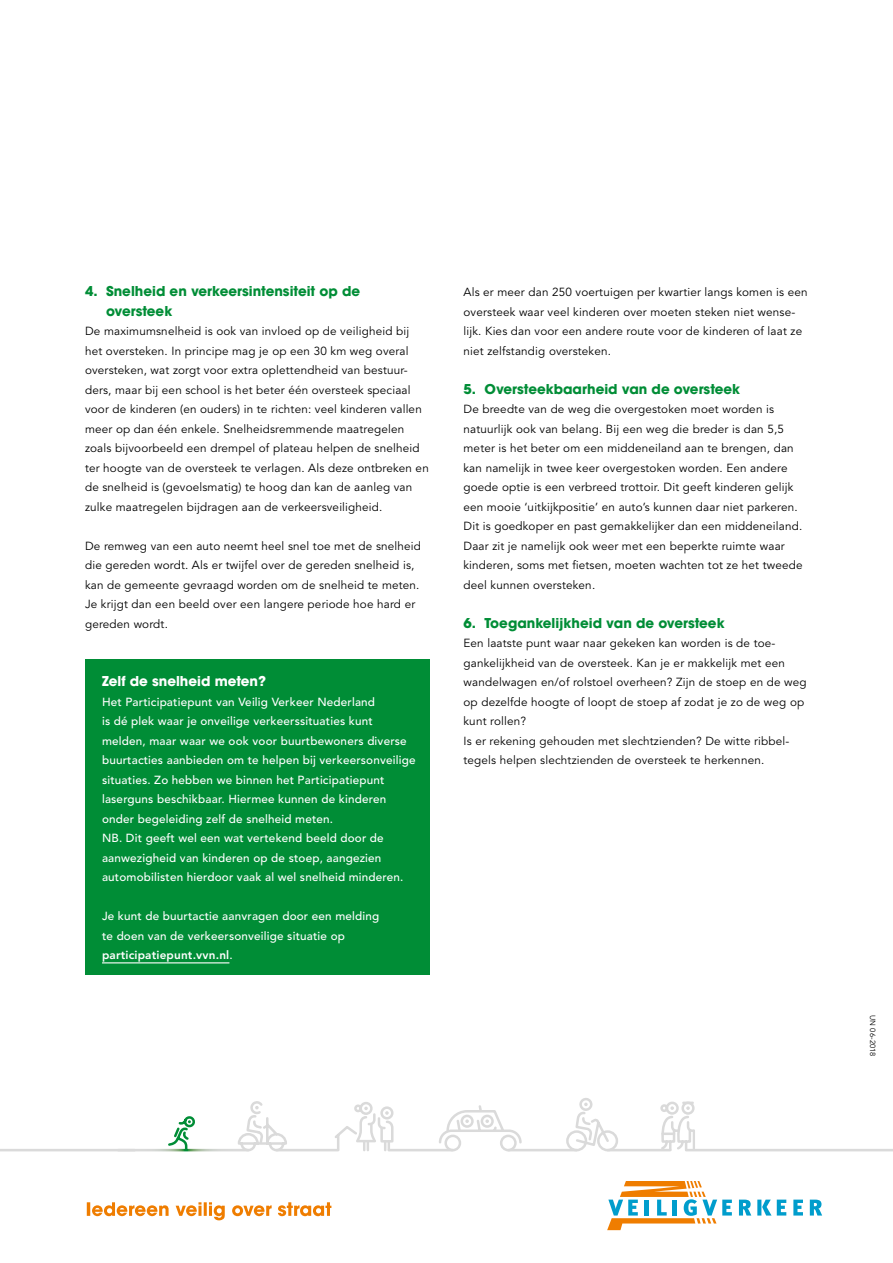
<style>
.page{position:relative;width:893px;height:1263px;background:#fff}
.page>*{position:absolute;margin:0;border:0;box-sizing:border-box;transform-origin:0 0}
.t1{font:700 13.5px/19.5px "ITC Avant Garde Std";color:#008d36}
.t2{font:700 13.5px "ITC Avant Garde Std";color:#fff}
.t3{font:11.7px/19.5px "Avenir LT Std";letter-spacing:.015em;color:#000}
.t4{font:500 11.7px/19.5px "Avenir LT Std";letter-spacing:.015em;color:#fff}
.t5{font:7.5px "Avenir LT Std";letter-spacing:.015em;color:#000}
.s1{font-weight:800}
</style>
<div class="page">
<svg style="left:607px;top:1181px;width:125px;height:49px"></svg>
<svg style="left:739px;top:1199px;width:12px;height:16px"></svg>
<svg style="left:757px;top:1199px;width:14px;height:16px"></svg>
<svg style="left:777px;top:1199px;width:9px;height:16px"></svg>
<svg style="left:793px;top:1199px;width:10px;height:16px"></svg>
<svg style="left:810px;top:1199px;width:12px;height:16px"></svg>
<svg style="left:87px;top:1202px;width:244px;height:18px"></svg>
<hr style="left:686px;top:1149px;width:207px;height:2px;background:#dadada">
<hr style="left:0;top:1149px;width:135px;height:2px;background:#dadada">
<svg style="left:166px;top:1116px;width:31px;height:36px"></svg>
<svg style="left:236px;top:1098px;width:460px;height:54px"></svg>
<div style="left:85px;top:659px;width:344px;height:316px;background:#008d36"></div>
<hr style="left:102px;top:962px;width:127px;height:1px;background:#fff">
<p class="t1" style="left:106px;top:281px;width:256px;text-indent:-21px">4. Snelheid en verkeersintensiteit op de oversteek</p>
<p class="t3" style="left:85px;top:322px;width:345px">De maximumsnelheid is ook van invloed op de veiligheid bij het oversteken. In principe mag je op een 30 km weg overal oversteken, wat zorgt voor extra oplettendheid van bestuur&shy;ders, maar bij een school is het beter één oversteek speciaal voor de kinderen (en ouders) in te richten: veel kinderen vallen meer op dan één enkele. Snelheidsremmende maatregelen zoals bijvoorbeeld een drempel of plateau helpen de snelheid ter hoogte van de oversteek te verlagen. Als deze ontbreken en de snelheid is (gevoelsmatig) te hoog dan kan de aanleg van zulke maatregelen bijdragen aan de verkeersveiligheid.</p>
<p class="t3" style="left:85px;top:536px;width:337px">De remweg van een auto neemt heel snel toe met de snelheid die gereden wordt. Als er twijfel over de gereden snelheid is, kan de gemeente gevraagd worden om de snelheid te meten.<br>Je krijgt dan een beeld over een langere periode hoe hard er gereden wordt.</p>
<p class="t2" style="left:102px;top:672px;width:166px">Zelf de snelheid meten?</p>
<p class="t4" style="left:102px;top:692px;width:315px">Het Participatiepunt van Veilig Verkeer Nederland<br>is dé plek waar je onveilige verkeerssituaties kunt melden, maar waar we ook voor buurtbewoners diverse buurtacties aanbieden om te helpen bij verkeersonveilige situaties. Zo hebben we binnen het Participatiepunt laserguns beschikbaar. Hiermee kunnen de kinderen onder begeleiding zelf de snelheid meten.<br>NB. Dit geeft wel een wat vertekend beeld door de aanwezigheid van kinderen op de stoep, aangezien automobilisten hierdoor vaak al wel snelheid minderen.</p>
<p class="t4" style="left:102px;top:907px;width:279px">Je kunt de buurtactie aanvragen door een melding te doen van de verkeersonveilige situatie op <span class="s1">participatiepunt.vvn.nl</span>.</p>
<p class="t3" style="left:463px;top:283px;width:346px">Als er meer dan 250 voertuigen per kwartier langs komen is een oversteek waar veel kinderen over moeten steken niet wense&shy;lijk. Kies dan voor een andere route voor de kinderen of laat ze niet zelfstandig oversteken.</p>
<p class="t1" style="left:463px;top:379px;width:278px">5. Oversteekbaarheid van de oversteek</p>
<p class="t3" style="left:463px;top:400px;width:341px">De breedte van de weg die overgestoken moet worden is natuurlijk ook van belang. Bij een weg die breder is dan 5,5 meter is het beter om een middeneiland aan te brengen, dan kan namelijk in twee keer overgestoken worden. Een andere goede optie is een verbreed trottoir. Dit geeft kinderen gelijk een mooie ‘uitkijkpositie’ en auto’s kunnen daar niet parkeren.<br>Dit is goedkoper en past gemakkelijker dan een middeneiland.<br>Daar zit je namelijk ook weer met een beperkte ruimte waar kinderen, soms met fietsen, moeten wachten tot ze het tweede deel kunnen oversteken.</p>
<p class="t1" style="left:463px;top:613px;width:263px">6. Toegankelijkheid van de oversteek</p>
<p class="t3" style="left:463px;top:634px;width:345px">Een laatste punt waar naar gekeken kan worden is de toe&shy;gankelijkheid van de oversteek. Kan je er makkelijk met een wandelwagen en/of rolstoel overheen? Zijn de stoep en de weg op dezelfde hoogte of loopt de stoep af zodat je zo de weg op kunt rollen?<br>Is er rekening gehouden met slechtzienden? De witte ribbel&shy;tegels helpen slechtzienden de oversteek te herkennen.</p>
<p class="t5" style="left:877px;top:1015px;width:43px;rotate:90deg">UN 06-2018</p>
</div>
